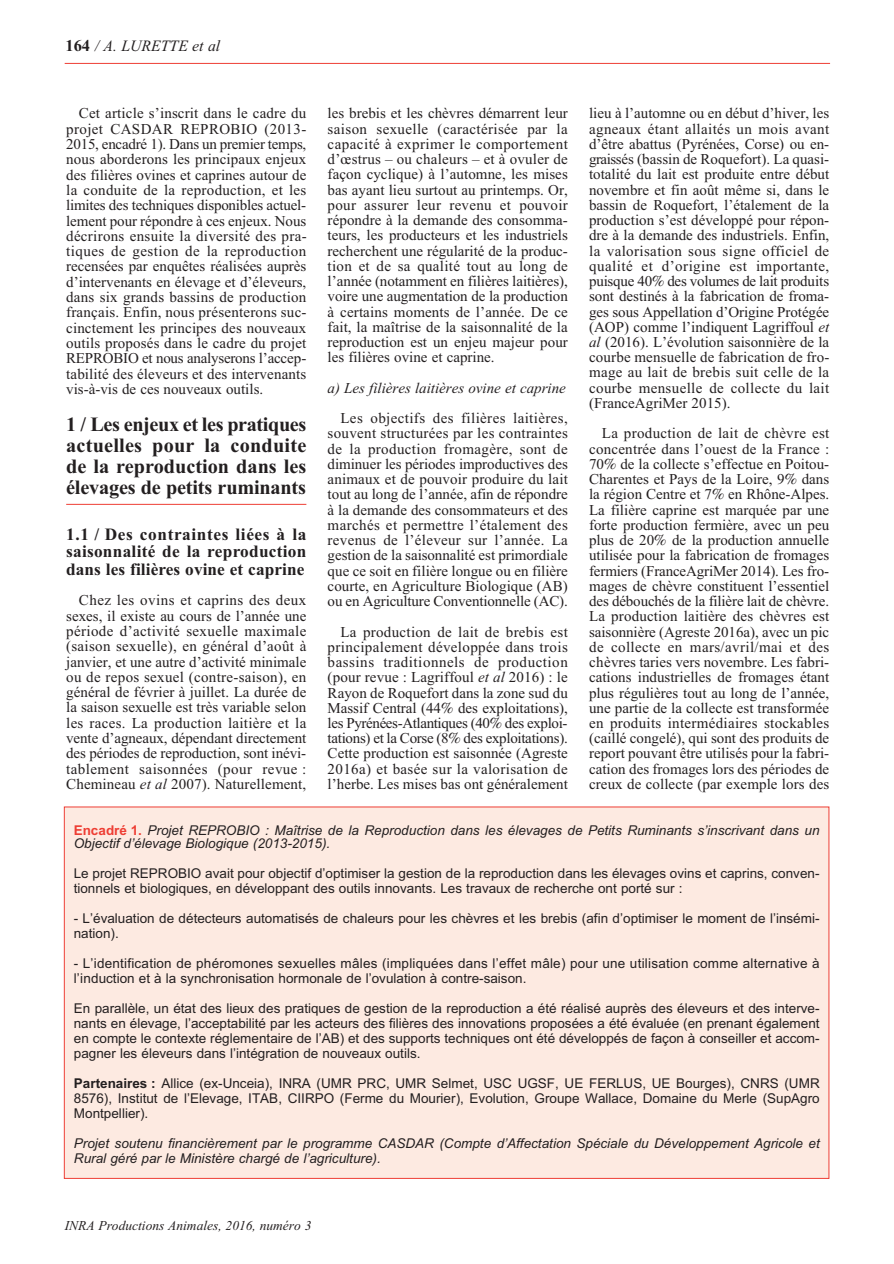
<style>
.page{position:relative;width:894px;height:1264px;background:#fff}
.page>*{position:absolute;margin:0;border:0;box-sizing:border-box;transform-origin:0 0}
.t1{font:700 20.25px/21.3px "Times New Roman";letter-spacing:-.01em;color:#231f20;text-align:justify}
.t2{font:700 17.25px/17.5px "Times New Roman";letter-spacing:.005em;color:#231f20;text-align:justify}
.t3{font:italic 15.75px "Times New Roman";color:#231f20}
.t4{font:15px/15.3px "Times New Roman";color:#231f20;text-align:justify}
.t5{font:italic 15px/30.5px "Times New Roman";color:#231f20;text-align:right}
.t6{font:13.5px/15px "Arial";color:#231f20}
.t7{font:italic 13.5px/13.5px "Arial";color:#231f20}
.t8{font:italic 13.5px "Times New Roman";color:#231f20}
.s1{font-weight:700;font-style:normal;font-size:16.5px}
.s2{font-family:"Century Schoolbook BT";font-style:italic}
.s3{font-style:italic}
.s4{font-weight:700;font-style:normal;color:#ee3e34}
.s5{font-weight:700}
.s6{font-style:normal}
</style>
<div class="page">
<hr style="left:65px;top:63px;width:764px;height:1px;background:#ee3e34">
<hr style="left:66px;top:504px;width:240px;height:1px;background:#ee3e34">
<div style="left:65px;top:807px;width:763px;height:370px;background:#fdeae1"></div>
<p class="t3" style="left:65px;top:36px;width:156px"><span class="s1">164</span> / A. LURETTE et al</p>
<p class="t4" style="left:589px;top:105px;width:242px">lieu à l’automne ou en début d’hiver, les agneaux étant allaités un mois avant d’être abattus (Pyrénées, Corse) ou en&shy;graissés (bassin de Roquefort). La quasi&shy;totalité du lait est produite entre début novembre et fin août même si, dans le bassin de Roquefort, l’étalement de la production s’est développé pour répon&shy;dre à la demande des industriels. Enfin, la valorisation sous signe officiel de qualité et d’origine est importante, puisque 40<span class="s2">%</span> des volumes de lait produits sont destinés à la fabrication de froma&shy;ges sous Appellation d’Origine Protégée (AOP) comme l’indiquent Lagriffoul <span class="s3">et al</span> (2016). L’évolution saisonnière de la courbe mensuelle de fabrication de fro&shy;mage au lait de brebis suit celle de la courbe mensuelle de collecte du lait (FranceAgriMer 2015).</p>
<p class="t4" style="left:589px;top:425px;width:241px;text-indent:13px">La production de lait de chèvre est concentrée dans l’ouest de la France :<br>70<span class="s2">%</span> de la collecte s’effectue en Poitou-Charentes et Pays de la Loire, 9<span class="s2">%</span> dans la région Centre et 7<span class="s2">%</span> en Rhône-Alpes.<br>La filière caprine est marquée par une forte production fermière, avec un peu plus de 20<span class="s2">%</span> de la production annuelle utilisée pour la fabrication de fromages fermiers (FranceAgriMer 2014). Les fro&shy;mages de chèvre constituent l’essentiel des débouchés de la filière lait de chèvre.<br>La production laitière des chèvres est saisonnière (Agreste 2016a), avec un pic de collecte en mars/avril/mai et des chèvres taries vers novembre. Les fabri&shy;cations industrielles de fromages étant plus régulières tout au long de l’année, une partie de la collecte est transformée en produits intermédiaires stockables (caillé congelé), qui sont des produits de report pouvant être utilisés pour la fabri&shy;cation des fromages lors des périodes de creux de collecte (par exemple lors des</p>
<p class="t7" style="left:74px;top:823px;width:747px"><span class="s4">Encadré 1.</span> Projet REPROBIO : Maîtrise de la Reproduction dans les élevages de Petits Ruminants s’inscrivant dans un<br>Objectif d’élevage Biologique (2013-2015).</p>
<p class="t6" style="left:74px;top:865px;width:747px">Le projet REPROBIO avait pour objectif d’optimiser la gestion de la reproduction dans les élevages ovins et caprins, conven&shy;tionnels et biologiques, en développant des outils innovants. Les travaux de recherche ont porté sur :</p>
<p class="t6" style="left:74px;top:910px;width:747px">- L’évaluation de détecteurs automatisés de chaleurs pour les chèvres et les brebis (afin d’optimiser le moment de l’insémi&shy;nation).</p>
<p class="t6" style="left:74px;top:955px;width:747px">- L’identification de phéromones sexuelles mâles (impliquées dans l’effet mâle) pour une utilisation comme alternative à l’induction et à la synchronisation hormonale de l’ovulation à contre-saison.</p>
<p class="t6" style="left:74px;top:1000px;width:747px;text-align:justify">En parallèle, un état des lieux des pratiques de gestion de la reproduction a été réalisé auprès des éleveurs et des interve&shy;nants en élevage, l’acceptabilité par les acteurs des filières des innovations proposées a été évaluée (en prenant également en compte le contexte réglementaire de l’AB) et des supports techniques ont été développés de façon à conseiller et accom&shy;pagner les éleveurs dans l’intégration de nouveaux outils.</p>
<p class="t6" style="left:74px;top:1075px;width:747px;text-align:justify"><span class="s5">Partenaires :</span> Allice (ex-Unceia), INRA (UMR PRC, UMR Selmet, USC UGSF, UE FERLUS, UE Bourges), CNRS (UMR 8576), Institut de l’Elevage, ITAB, CIIRPO (Ferme du Mourier), Evolution, Groupe Wallace, Domaine du Merle (SupAgro Montpellier).</p>
<p class="t7" style="left:74px;top:1135px;width:747px;line-height:15px">Projet soutenu financièrement par le programme CASDAR (Compte d’Affectation Spéciale du Développement Agricole et<br>Rural géré par le Ministère chargé de l’agriculture).</p>
<p class="t4" style="left:327px;top:105px;width:242px">les brebis et les chèvres démarrent leur saison sexuelle (caractérisée par la capacité à exprimer le comportement d’œstrus – ou chaleurs – et à ovuler de façon cyclique) à l’automne, les mises bas ayant lieu surtout au printemps. Or, pour assurer leur revenu et pouvoir répondre à la demande des consomma&shy;teurs, les producteurs et les industriels recherchent une régularité de la produc&shy;tion et de sa qualité tout au long de l’année (notamment en filières laitières), voire une augmentation de la production à certains moments de l’année. De ce fait, la maîtrise de la saisonnalité de la reproduction est un enjeu majeur pour les filières ovine et caprine.</p>
<p class="t5" style="left:327px;top:372px;width:241px">a) Les filières laitières ovine et caprine<br><span class="s6">Les objectifs des filières laitières,</span></p>
<p class="t4" style="left:327px;top:425px;width:241px">souvent structurées par les contraintes de la production fromagère, sont de diminuer les périodes improductives des animaux et de pouvoir produire du lait tout au long de l’année, afin de répondre à la demande des consommateurs et des marchés et permettre l’étalement des revenus de l’éleveur sur l’année. La gestion de la saisonnalité est primordiale que ce soit en filière longue ou en filière courte, en Agriculture Biologique (AB) ou en Agriculture Conventionnelle (AC).</p>
<p class="t4" style="left:327px;top:623px;width:241px;text-indent:13px">La production de lait de brebis est principalement développée dans trois bassins traditionnels de production (pour revue : Lagriffoul <span class="s3">et al</span> 2016) : le Rayon de Roquefort dans la zone sud du Massif Central (44<span class="s2">%</span> des exploitations), les Pyrénées-Atlantiques (40<span class="s2">%</span> des exploi&shy;tations) et la Corse (8<span class="s2">%</span> des exploitations).<br>Cette production est saisonnée (Agreste 2016a) et basée sur la valorisation de l’herbe. Les mises bas ont généralement</p>
<p class="t4" style="left:66px;top:105px;width:242px;text-indent:13px">Cet article s’inscrit dans le cadre du projet CASDAR REPROBIO (2013- 2015, encadré 1). Dans un premier temps, nous aborderons les principaux enjeux des filières ovines et caprines autour de la conduite de la reproduction, et les limites des techniques disponibles actuel&shy;lement pour répondre à ces enjeux. Nous décrirons ensuite la diversité des pra&shy;tiques de gestion de la reproduction recensées par enquêtes réalisées auprès d’intervenants en élevage et d’éleveurs, dans six grands bassins de production français. Enfin, nous présenterons suc&shy;cinctement les principes des nouveaux outils proposés dans le cadre du projet REPROBIO et nous analyserons l’accep&shy;tabilité des éleveurs et des intervenants vis-à-vis de ces nouveaux outils.</p>
<p class="t1" style="left:66px;top:413px;width:241px">1 / Les enjeux et les pratiques actuelles pour la conduite de la reproduction dans les élevages de petits ruminants</p>
<p class="t2" style="left:66px;top:524px;width:241px">1.1 / Des contraintes liées à la saisonnalité de la reproduction dans les filières ovine et caprine</p>
<p class="t4" style="left:66px;top:592px;width:241px;text-indent:13px">Chez les ovins et caprins des deux sexes, il existe au cours de l’année une période d’activité sexuelle maximale (saison sexuelle), en général d’août à janvier, et une autre d’activité minimale ou de repos sexuel (contre-saison), en général de février à juillet. La durée de la saison sexuelle est très variable selon les races. La production laitière et la vente d’agneaux, dépendant directement des périodes de reproduction, sont inévi&shy;tablement saisonnées (pour revue :<br>Chemineau <span class="s3">et al</span> 2007). Naturellement,</p>
<p class="t8" style="left:65px;top:1217px;width:248px">INRA Productions Animales, 2016, numéro 3</p>
</div>
